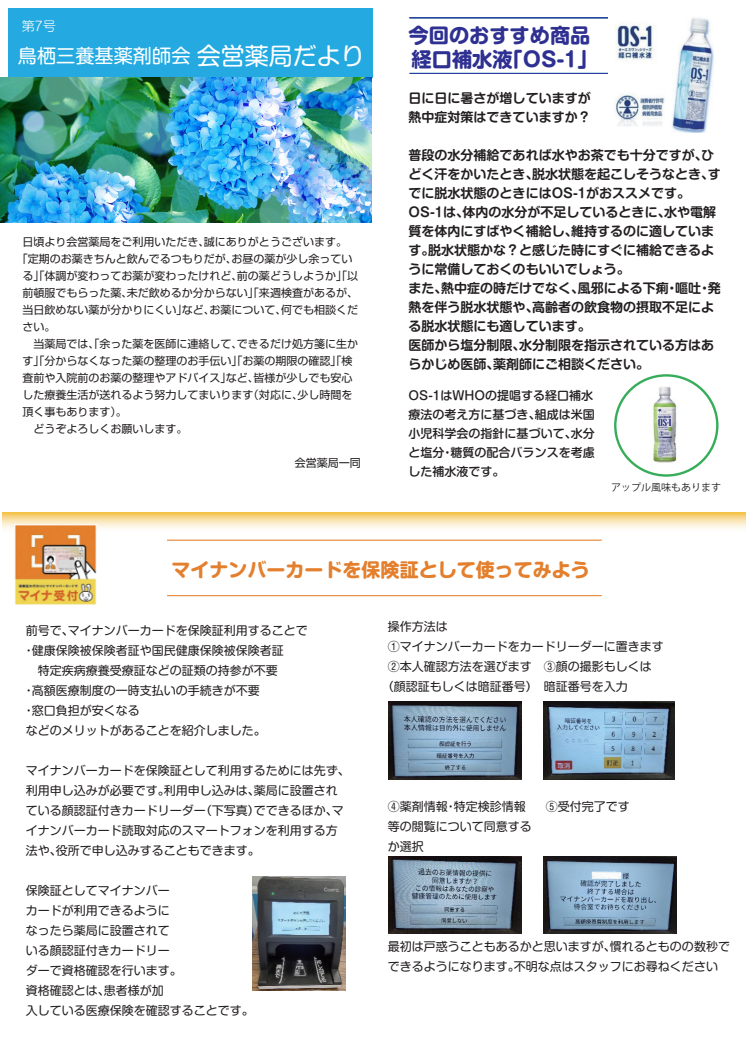
<style>
.page{position:relative;width:746px;height:1049px;background:#fff}
.page>*{position:absolute;margin:0;border:0;box-sizing:border-box;transform-origin:0 0}
.t1{font:700 20.2px/23.4px "Shin M Go Pro";color:#2e3092}
.t2{font:19.2px "Shin M Go Pro";color:#fff}
.t3{font:700 19px "Shin M Go Pro";color:#e37f2d}
.t4{font:300 13.1px "Shin M Go Pro";color:#fff}
.t5{font:700 13px/19px "Shin M Go Pro De";color:#231f20}
.t6{font:12px/20px "Shin M Go Pro";color:#231f20}
.t7{font:500 12px/19px "Shin M Go Pro";color:#231f20}
.t8{font:11px "Shin Go Pro";color:#231f20}
.t9{font:10px "Koz Go Pr 6 N";color:#231f20}
.s1{font-size:24px}
</style>
<div class="page">
<hr style="left:409px;top:17px;width:298px;height:1px;background:#2e3092">
<hr style="left:409px;top:73px;width:298px;height:1px;background:#2e3092">
<div style="left:9px;top:9px;width:364px;height:69px;background:#24aae1"></div>
<svg style="left:2px;top:512px;width:744px;height:30px"></svg>
<hr style="left:167px;top:540px;width:434px;height:1px;background:#e37f2d">
<hr style="left:167px;top:595px;width:434px;height:1px;background:#e37f2d">
<img style="left:15px;top:524px;width:81px;height:81px">
<img style="left:252px;top:877px;width:93px;height:114px">
<img style="left:388px;top:702px;width:134px;height:77px">
<img style="left:544px;top:701px;width:130px;height:78px">
<img style="left:388px;top:856px;width:134px;height:77px">
<img style="left:544px;top:856px;width:132px;height:78px">
<img style="left:608px;top:17px;width:106px;height:115px">
<img style="left:653px;top:387px;width:24px;height:76px">
<div style="left:614px;top:374px;width:104px;height:103px;border:2px solid #37ad5a;border-radius:50%"></div>
<img style="left:0;top:77px;width:371px;height:146px">
<p class="t4" style="left:22px;top:16px;width:36px">第7号</p>
<h2 class="t2" style="left:18px;top:41px;width:348px">鳥栖三養基薬剤師会 <span class="s1">会営薬局だより</span></h2>
<p class="t8" style="left:22px;top:233px;width:326px">日頃より会営薬局をご利用いただき、誠にありがとうございます。</p>
<p class="t8" style="left:17px;top:250px;width:337px">「定期のお薬きちんと飲んでるつもりだが、お昼の薬が少し余ってい</p>
<p class="t8" style="left:22px;top:267px;width:337px">る」「体調が変わってお薬が変わったけれど、前の薬どうしようか」「以</p>
<p class="t8" style="left:22px;top:284px;width:337px">前頓服でもらった薬、未だ飲めるか分からない」「来週検査があるが、</p>
<p class="t8" style="left:22px;top:301px;width:337px">当日飲めない薬が分かりにくい」など、お薬について、何でも相談くだ</p>
<p class="t8" style="left:22px;top:318px;width:34px">さい。</p>
<p class="t8" style="left:22px;top:335px;width:337px">　当薬局では、「余った薬を医師に連絡して、できるだけ処方箋に生か</p>
<p class="t8" style="left:22px;top:352px;width:332px">す」「分からなくなった薬の整理のお手伝い」「お薬の期限の確認」「検</p>
<p class="t8" style="left:22px;top:369px;width:332px">査前や入院前のお薬の整理やアドバイス」など、皆様が少しでも安心</p>
<p class="t8" style="left:22px;top:386px;width:332px">した療養生活が送れるよう努力してまいります（対応に、少し時間を</p>
<p class="t8" style="left:22px;top:403px;width:106px">頂く事もあります）。</p>
<p class="t8" style="left:22px;top:420px;width:167px">　どうぞよろしくお願いします。</p>
<p class="t8" style="left:295px;top:454px;width:67px">会営薬局一同</p>
<h1 class="t1" style="left:408px;top:21px;width:190px">今回のおすすめ商品経口補水液「OS-1」</h1>
<p class="t5" style="left:408px;top:87px;width:184px">日に日に暑さが増していますが熱中症対策はできていますか？</p>
<p class="t5" style="left:408px;top:144px;width:314px">普段の水分補給であれば水やお茶でも十分ですが、ひどく汗をかいたとき、脱水状態を起こしそうなとき、すでに脱水状態のときにはOS-1がおススメです。<br>OS-1は、体内の水分が不足しているときに、水や電解質を体内にすばやく補給し、維持するのに適しています。脱水状態かな？と感じた時にすぐに補給できるように常備しておくのもいいでしょう。<br>また、熱中症の時だけでなく、風邪による下痢・嘔吐・発熱を伴う脱水状態や、高齢者の飲食物の摂取不足による脱水状態にも適しています。<br>医師から塩分制限、水分制限を指示されている方はあらかじめ医師、薬剤師にご相談ください。</p>
<p class="t7" style="left:408px;top:385px;width:188px">OS-1はWHOの提唱する経口補水療法の考え方に基づき、組成は米国小児科学会の指針に基づいて、水分と塩分・糖質の配合バランスを考慮した補水液です。</p>
<p class="t9" style="left:611px;top:481px;width:111px">アップル風味もあります</p>
<h3 class="t3" style="left:171px;top:554px;width:420px">マイナンバーカードを保険証として使ってみよう</h3>
<p class="t6" style="left:23px;top:619px;width:287px">前号で、マイナンバーカードを保険証利用することで・健康保険被保険者証や国民健康保険被保険者証<br>　特定疾病療養受療証などの証類の持参が不要<br>・高額医療制度の一時支払いの手続きが不要<br>・窓口負担が安くなる<br>などのメリットがあることを紹介しました。</p>
<p class="t6" style="left:26px;top:759px;width:326px">マイナンバーカードを保険証として利用するためには先ず、利用申し込みが必要です。利用申し込みは、薬局に設置されている顔認証付きカードリーダー（下写真）でできるほか、マイナンバーカード読取対応のスマートフォンを利用する方法や、役所で申し込みすることもできます。</p>
<p class="t6" style="left:26px;top:879px;width:230px">保険証としてマイナンバー<br>カードが利用できるように<br>なったら薬局に設置されて<br>いる顔認証付きカードリー<br>ダーで資格確認を行います。<br>資格確認とは、患者様が加<br>入している医療保険を確認することです。</p>
<p class="t6" style="left:388px;top:615px;width:61px">操作方法は</p>
<p class="t6" style="left:388px;top:635px;width:277px">①マイナンバーカードをカードリーダーに置きます</p>
<p class="t6" style="left:388px;top:655px;width:265px">②本人確認方法を選びます　③顔の撮影もしくは</p>
<p class="t6" style="left:382px;top:675px;width:247px">（顔認証もしくは暗証番号）　暗証番号を入力</p>
<p class="t6" style="left:388px;top:795px;width:243px">④薬剤情報・特定検診情報　 ⑤受付完了です等の閲覧について同意する<br>か選択</p>
<p class="t6" style="left:388px;top:935px;width:343px">最初は戸惑うこともあるかと思いますが、慣れるとものの数秒でできるようになります。不明な点はスタッフにお尋ねください</p>
</div>
